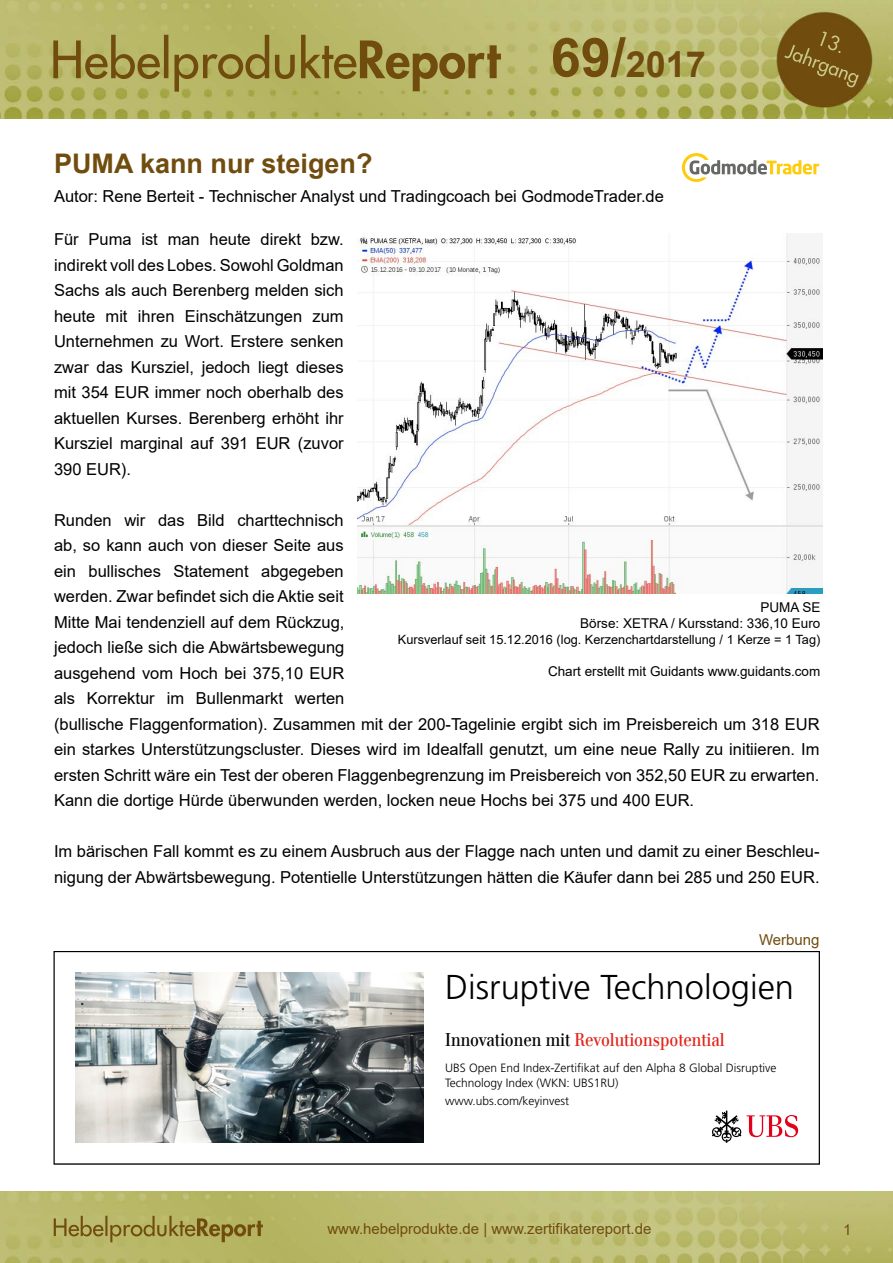
<style>
.page{position:relative;width:893px;height:1263px;background:#fff}
.page>*{position:absolute;margin:0;border:0;box-sizing:border-box;transform-origin:0 0}
.t1{font:700 36px "Arial";color:#704d0f}
.t2{font:300 34.5px "Frutiger LT Std";color:#000}
.t3{font:700 27px "Arial";color:#704d0f}
.t4{font:18px "UBS Headline";color:#e32119}
.t5{font:16.5px/25.5px "Arial";color:#000}
.t6{font:15px "Arial";color:#704d0f}
.t7{font:13.5px/16.2px "Arial";color:#000;text-align:right}
.t8{font:12.75px "Arial";color:#000}
.t9{font:300 12px/14.4px "Frutiger LT Std";color:#000}
.s1{font-size:54px}
.s2{color:#000}
</style>
<div class="page">
<img style="left:0;top:1192px;width:893px;height:71px">
<img style="left:0;top:0;width:893px;height:119px">
<img style="left:75px;top:973px;width:349px;height:170px">
<svg style="left:712px;top:1110px;width:86px;height:33px"></svg>
<div style="left:54px;top:951px;width:766px;height:213px;border:1px solid #000"></div>
<img style="left:357px;top:234px;width:465px;height:359px">
<svg style="left:682px;top:153px;width:137px;height:29px"></svg>
<h1 class="t1" style="left:551px;top:39px;width:157px"><span class="s1">69/</span>2017</h1>
<h3 class="t3" style="left:54px;top:144px;width:320px">PUMA kann nur steigen?</h3>
<p class="t5" style="left:54px;top:183px;width:611px">Autor: Rene Berteit - Technischer Analyst und Tradingcoach bei GodmodeTrader.de</p>
<p class="t5" style="left:54px;top:226px;width:291px;text-align:justify">Für Puma ist man heute direkt bzw. indirekt voll des Lobes. Sowohl Goldman Sachs als auch Berenberg melden sich heute mit ihren Einschätzungen zum Unternehmen zu Wort. Erstere senken zwar das Kursziel, jedoch liegt dieses mit 354 EUR immer noch oberhalb des aktuellen Kurses. Berenberg erhöht ihr Kursziel marginal auf 391 EUR (zuvor 390 EUR).</p>
<p class="t5" style="left:54px;top:507px;width:767px">Runden wir das Bild charttechnisch<br>ab, so kann auch von dieser Seite aus<br>ein bullisches Statement abgegeben<br>werden. Zwar befindet sich die Aktie seit<br>Mitte Mai tendenziell auf dem Rückzug,<br>jedoch ließe sich die Abwärtsbewegung<br>ausgehend vom Hoch bei 375,10 EUR<br>als Korrektur im Bullenmarkt werten<br>(bullische Flaggenformation). Zusammen mit der 200-Tagelinie ergibt sich im Preisbereich um 318 EUR ein starkes Unterstützungscluster. Dieses wird im Idealfall genutzt, um eine neue Rally zu initiieren. Im ersten Schritt wäre ein Test der oberen Flaggenbegrenzung im Preisbereich von 352,50 EUR zu erwarten.<br>Kann die dortige Hürde überwunden werden, locken neue Hochs bei 375 und 400 EUR.</p>
<p class="t5" style="left:54px;top:839px;width:767px">Im bärischen Fall kommt es zu einem Ausbruch aus der Flagge nach unten und damit zu einer Beschleu&shy;nigung der Abwärtsbewegung. Potentielle Unterstützungen hätten die Käufer dann bei 285 und 250 EUR.</p>
<p class="t7" style="left:580px;top:599px;width:242px">PUMA SE<br>Börse: XETRA / Kursstand: 336,10 Euro</p>
<p class="t8" style="left:398px;top:631px;width:424px">Kursverlauf seit 15.12.2016 (log. Kerzenchartdarstellung / 1 Kerze = 1 Tag)</p>
<p class="t7" style="left:548px;top:663px;width:274px">Chart erstellt mit Guidants www.guidants.com</p>
<p class="t6" style="left:759px;top:930px;width:62px">Werbung</p>
<h2 class="t2" style="left:445px;top:967px;width:350px">Disruptive Technologien</h2>
<p class="t4" style="left:445px;top:1029px;width:281px"><span class="s2">Innovationen mit</span> Revolutionspotential</p>
<p class="t9" style="left:445px;top:1061px;width:333px">UBS Open End Index-Zertifikat auf den Alpha 8 Global Disruptive<br>Technology Index (WKN: UBS1RU)</p>
<p class="t9" style="left:445px;top:1093px;width:126px">www.ubs.com/keyinvest</p>
<p class="t6" style="left:327px;top:1218px;width:326px">www.hebelprodukte.de | www.zertifikatereport.de</p>
<p class="t6" style="left:843px;top:1219px;width:10px">1</p>
</div>
